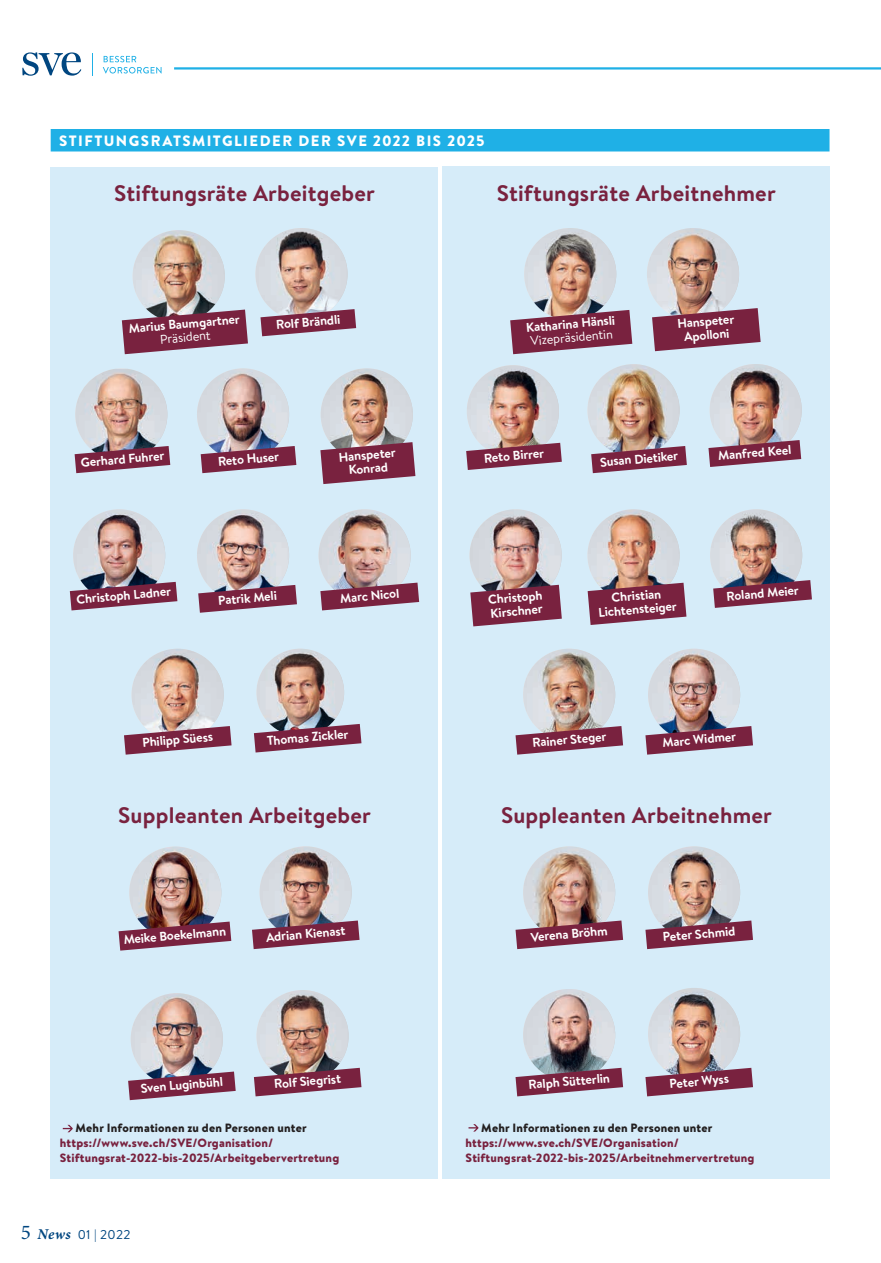
<style>
.page{position:relative;width:881px;height:1263px;background:#fff}
.page>*{position:absolute;margin:0;border:0;box-sizing:border-box;transform-origin:0 0}
.t1{font:700 22.5px "Brandon Text";letter-spacing:.01em;color:#79223f}
.t2{font:900 15px "Brandon Text";letter-spacing:.095em;color:#fff}
.t3{font:700 12.75px/13.5px "Brandon Text";color:#fff;text-align:center}
.t4{font:12.75px "Brandon Text";color:#fff}
.t5{font:12.75px "Brandon Text";letter-spacing:.02em;color:#004680}
.t6{font:900 12px/15px "Brandon Text";letter-spacing:.015em;color:#79223f}
.t7{font:900 12px "Brandon Text";letter-spacing:.015em;color:#231f20}
.s1{font-family:"Minion Pro";font-size:21px}
.s2{font-family:"Minion Pro";font-weight:700;font-style:italic;font-size:15px}
</style>
<div class="page">
<hr style="left:174px;top:67px;width:706px;height:3px;background:#1fb0e6">
<svg style="left:103px;top:56px;width:58px;height:18px"></svg>
<svg style="left:22px;top:52px;width:59px;height:24px"></svg>
<svg style="left:92px;top:53px;width:1px;height:23px"></svg>
<div style="left:51px;top:167px;width:387px;height:1012px;background:#d6ecf9"></div>
<div style="left:442px;top:166px;width:387px;height:1013px;background:#d6ecf9"></div>
<div style="left:51px;top:129px;width:778px;height:22px;background:#1fb0e6"></div>
<svg style="left:63px;top:1125px;width:10px;height:7px"></svg>
<svg style="left:468px;top:1124px;width:10px;height:7px"></svg>
<img style="left:132px;top:230px;width:93px;height:92px;border-radius:46px">
<img style="left:524px;top:228px;width:92px;height:92px;border-radius:46px">
<img style="left:131px;top:649px;width:92px;height:92px;border-radius:46px">
<img style="left:523px;top:649px;width:92px;height:92px;border-radius:46px">
<img style="left:259px;top:846px;width:92px;height:92px;border-radius:46px">
<img style="left:523px;top:846px;width:92px;height:92px;border-radius:46px">
<img style="left:129px;top:846px;width:92px;height:93px;border-radius:46px">
<img style="left:523px;top:989px;width:92px;height:92px;border-radius:46px">
<img style="left:75px;top:369px;width:92px;height:77px">
<img style="left:466px;top:365px;width:92px;height:92px;border-radius:46px">
<img style="left:73px;top:509px;width:92px;height:92px;border-radius:46px">
<img style="left:255px;top:228px;width:92px;height:92px;border-radius:46px">
<img style="left:646px;top:228px;width:92px;height:92px;border-radius:46px">
<img style="left:256px;top:649px;width:88px;height:87px;border-radius:44px">
<img style="left:647px;top:649px;width:92px;height:92px;border-radius:46px">
<img style="left:131px;top:993px;width:92px;height:92px;border-radius:46px">
<img style="left:647px;top:846px;width:92px;height:92px;border-radius:46px">
<img style="left:256px;top:990px;width:92px;height:92px;border-radius:46px">
<img style="left:647px;top:988px;width:92px;height:92px;border-radius:46px">
<img style="left:197px;top:368px;width:92px;height:92px;border-radius:46px">
<img style="left:587px;top:364px;width:92px;height:92px;border-radius:46px">
<img style="left:197px;top:509px;width:92px;height:92px;border-radius:46px">
<img style="left:587px;top:509px;width:92px;height:92px;border-radius:46px">
<img style="left:320px;top:368px;width:92px;height:92px;border-radius:46px">
<img style="left:469px;top:509px;width:92px;height:92px;border-radius:45px">
<img style="left:318px;top:509px;width:92px;height:92px;border-radius:46px">
<img style="left:709px;top:509px;width:92px;height:92px;border-radius:46px">
<svg style="left:122px;top:310px;width:126px;height:44px"></svg>
<svg style="left:510px;top:310px;width:122px;height:44px"></svg>
<svg style="left:260px;top:309px;width:96px;height:27px"></svg>
<svg style="left:652px;top:308px;width:108px;height:43px"></svg>
<svg style="left:70px;top:582px;width:107px;height:28px"></svg>
<svg style="left:587px;top:583px;width:99px;height:42px;background:#88455d"></svg>
<svg style="left:124px;top:726px;width:107px;height:29px"></svg>
<svg style="left:515px;top:726px;width:108px;height:29px"></svg>
<svg style="left:252px;top:920px;width:107px;height:29px"></svg>
<svg style="left:515px;top:920px;width:108px;height:29px"></svg>
<svg style="left:118px;top:921px;width:113px;height:30px"></svg>
<svg style="left:515px;top:1068px;width:108px;height:28px"></svg>
<svg style="left:254px;top:724px;width:107px;height:28px"></svg>
<svg style="left:645px;top:726px;width:107px;height:29px"></svg>
<svg style="left:128px;top:1071px;width:107px;height:29px"></svg>
<svg style="left:645px;top:920px;width:107px;height:29px"></svg>
<svg style="left:254px;top:1068px;width:107px;height:28px"></svg>
<svg style="left:645px;top:1068px;width:107px;height:28px"></svg>
<svg style="left:198px;top:585px;width:99px;height:28px"></svg>
<svg style="left:713px;top:580px;width:98px;height:28px"></svg>
<svg style="left:320px;top:583px;width:99px;height:27px"></svg>
<svg style="left:320px;top:442px;width:95px;height:42px;background:#89475f"></svg>
<img style="left:709px;top:364px;width:92px;height:92px;border-radius:46px">
<svg style="left:708px;top:440px;width:92px;height:27px"></svg>
<svg style="left:470px;top:585px;width:91px;height:41px;background:#844059"></svg>
<svg style="left:75px;top:446px;width:95px;height:27px"></svg>
<svg style="left:466px;top:443px;width:95px;height:27px"></svg>
<svg style="left:201px;top:446px;width:95px;height:27px"></svg>
<svg style="left:591px;top:446px;width:95px;height:27px"></svg>
<p class="t2" style="left:59px;top:130px;width:427px">STIFTUNGSRATSMITGLIEDER DER SVE 2022 BIS 2025</p>
<h1 class="t1" style="left:114px;top:178px;width:262px">Stiftungsräte Arbeitgeber</h1>
<h1 class="t1" style="left:496px;top:178px;width:280px">Stiftungsräte Arbeitnehmer</h1>
<p class="t3" style="left:128px;top:321px;width:113px;rotate:-5deg">Marius Baumgartner</p>
<p class="t4" style="left:159px;top:331px;width:52px;rotate:-5deg">Präsident</p>
<p class="t3" style="left:275px;top:318px;width:66px;rotate:-5deg">Rolf Brändli</p>
<p class="t3" style="left:676px;top:317px;width:59px;rotate:-5deg">Hanspeter<br>Apolloni</p>
<p class="t3" style="left:525px;top:321px;width:91px;rotate:-5deg">Katharina Hänsli</p>
<p class="t4" style="left:529px;top:332px;width:84px;rotate:-5deg">Vizepräsidentin</p>
<p class="t3" style="left:338px;top:450px;width:59px;rotate:-5deg">Hanspeter<br>Konrad</p>
<p class="t3" style="left:717px;top:449px;width:75px;rotate:-5deg">Manfred Keel</p>
<p class="t3" style="left:80px;top:455px;width:85px;rotate:-5deg">Gerhard Fuhrer</p>
<p class="t3" style="left:217px;top:454px;width:63px;rotate:-5deg">Reto Huser</p>
<p class="t3" style="left:483px;top:451px;width:62px;rotate:-5deg">Reto Birrer</p>
<p class="t3" style="left:599px;top:455px;width:80px;rotate:-5deg">Susan Dietiker</p>
<p class="t3" style="left:217px;top:593px;width:60px;rotate:-5deg">Patrik Meli</p>
<p class="t3" style="left:339px;top:591px;width:61px;rotate:-5deg">Marc Nicol</p>
<p class="t3" style="left:725px;top:589px;width:74px;rotate:-5deg">Roland Meier</p>
<p class="t3" style="left:76px;top:592px;width:96px;rotate:-5deg">Christoph Ladner</p>
<p class="t3" style="left:596px;top:592px;width:80px;rotate:-5deg">Christian<br>Lichtensteiger</p>
<p class="t3" style="left:487px;top:593px;width:56px;text-align:left;rotate:-5deg">Christoph<br>Kirschner</p>
<p class="t3" style="left:266px;top:734px;width:83px;rotate:-5deg">Thomas Zickler</p>
<p class="t3" style="left:661px;top:736px;width:75px;rotate:-5deg">Marc Widmer</p>
<p class="t3" style="left:142px;top:735px;width:72px;rotate:-5deg">Philipp Süess</p>
<p class="t3" style="left:531px;top:736px;width:76px;rotate:-5deg">Rainer Steger</p>
<h1 class="t1" style="left:118px;top:799px;width:254px">Suppleanten Arbeitgeber</h1>
<h1 class="t1" style="left:501px;top:799px;width:272px">Suppleanten Arbeitnehmer</h1>
<p class="t3" style="left:123px;top:933px;width:104px;rotate:-5deg">Meike Boekelmann</p>
<p class="t3" style="left:265px;top:930px;width:81px;rotate:-5deg">Adrian Kienast</p>
<p class="t3" style="left:530px;top:930px;width:79px;rotate:-5deg">Verena Bröhm</p>
<p class="t3" style="left:662px;top:930px;width:74px;rotate:-5deg">Peter Schmid</p>
<p class="t3" style="left:140px;top:1081px;width:84px;rotate:-5deg">Sven Luginbühl</p>
<p class="t3" style="left:527px;top:1078px;width:83px;rotate:-5deg">Ralph Sütterlin</p>
<p class="t3" style="left:273px;top:1077px;width:68px;rotate:-5deg">Rolf Siegrist</p>
<p class="t3" style="left:668px;top:1077px;width:61px;rotate:-5deg">Peter Wyss</p>
<p class="t7" style="left:75px;top:1120px;width:232px">Mehr Informationen zu den Personen unter</p>
<p class="t6" style="left:60px;top:1135px;width:281px">https://www.sve.ch/SVE/Organisation/<br>Stiftungsrat-2022-bis-2025/Arbeitgebervertretung</p>
<p class="t5" style="left:21px;top:1226px;width:111px"><span class="s1">5</span> <span class="s2">News</span> 01 | 2022</p>
<p class="t7" style="left:481px;top:1119px;width:232px">Mehr Informationen zu den Personen unter</p>
<p class="t6" style="left:465px;top:1135px;width:290px">https://www.sve.ch/SVE/Organisation/<br>Stiftungsrat-2022-bis-2025/Arbeitnehmervertretung</p>
</div>
